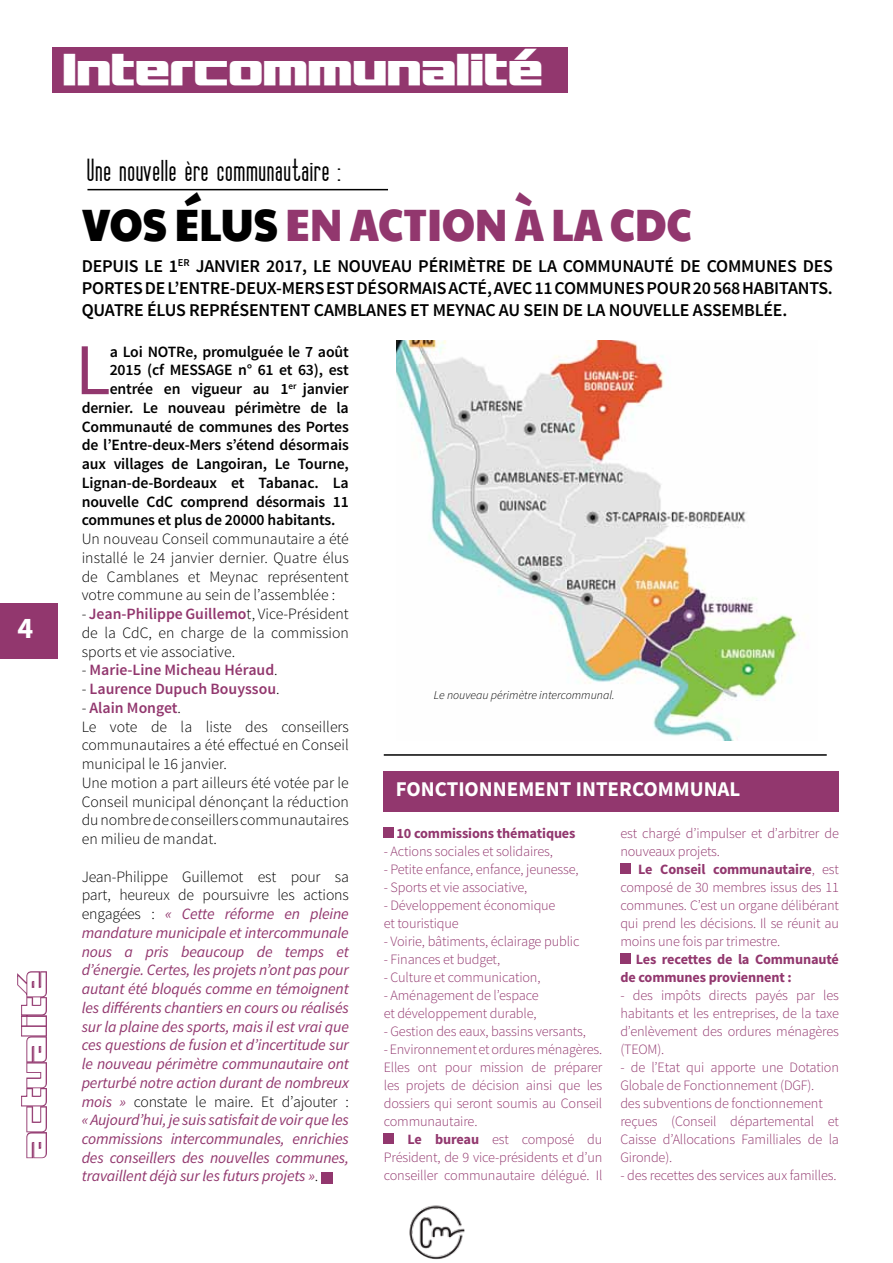
<style>
.page{position:relative;width:893px;height:1263px;background:#fff}
.page>*{position:absolute;margin:0;border:0;box-sizing:border-box;transform-origin:0 0}
.t1{font:72.9px "Source Sans Pro";color:#92376e}
.t2{font:45.3px "Paytone One";letter-spacing:-.01em;color:#92376e;scale:.93 1}
.t3{font:700 42px "Interceptor";letter-spacing:.04em;color:#fff}
.t4{font:700 31.5px "Interceptor";letter-spacing:.03em;color:#fff}
.t5{font:700 30px "Source Sans Pro";color:#fff}
.t6{font:700 27px "Vertigo FLF";color:#000}
.t7{font:700 21px "Source Sans Pro";color:#fff}
.t8{font:600 18px/21.6px "Source Sans Pro";letter-spacing:-.01em;color:#000;text-align:justify}
.t9{font:italic 15.75px/18.8px "Source Sans Pro";letter-spacing:-.01em;color:#92376e;text-align:justify}
.t10{font:300 15.75px/18.8px "Source Sans Pro";color:#000;text-align:justify}
.t11{font:600 15.75px "Source Sans Pro";letter-spacing:-.01em;color:#000}
.t12{font:600 15.75px "Source Sans Pro";color:#92376e}
.t13{font:300 14.25px/18px "Source Sans Pro";letter-spacing:-.01em;color:#92376e}
.t14{font:700 14.25px/18px "Source Sans Pro";color:#92376e}
.t15{font:italic 300 12px "Source Sans Pro";color:#000}
.s1{color:#000}
.s2{font-weight:600;color:#92376e}
.s3{font-weight:300;color:#000}
.s4{font-weight:300;font-style:normal;color:#000}
.s5{font-weight:700}
</style>
<div class="page">
<div style="left:0;top:604px;width:58px;height:55px;background:#92376e"></div>
<div style="left:52px;top:47px;width:516px;height:46px;background:#92376e"></div>
<div style="left:384px;top:828px;width:10px;height:10px;background:#92376e"></div>
<div style="left:384px;top:1134px;width:10px;height:10px;background:#92376e"></div>
<div style="left:620px;top:864px;width:10px;height:10px;background:#92376e"></div>
<div style="left:620px;top:954px;width:10px;height:10px;background:#92376e"></div>
<hr style="left:384px;top:754px;width:443px;height:2px;background:#000">
<div style="left:321px;top:1172px;width:11px;height:12px;background:#92376e"></div>
<svg style="left:21px;top:1036px;width:26px;height:123px"></svg>
<div style="left:21px;top:1026px;width:26px;height:10px;border:2px solid #92376e"></div>
<svg style="left:17px;top:971px;width:30px;height:56px"></svg>
<hr style="left:87px;top:189px;width:301px;height:1px;background:#000">
<img style="left:409px;top:1203px;width:55px;height:56px;border-radius:28px">
<div style="left:384px;top:771px;width:455px;height:40px;background:#92376e"></div>
<img style="left:396px;top:341px;width:408px;height:400px">
<h3 class="t3" style="left:65px;top:41px;width:480px">Intercommunalité</h3>
<h3 class="t5" style="left:18px;top:609px;width:17px">4</h3>
<h3 class="t4" style="left:13px;top:1157px;width:187px;rotate:-90deg">actualité</h3>
<h3 class="t6" style="left:86px;top:153px;width:256px">Une nouvelle ère communautaire :</h3>
<h2 class="t2" style="left:82px;top:189px;width:597px"><span class="s1">VOS ÉLUS</span> EN ACTION À LA CDC</h2>
<p class="t8" style="left:82px;top:256px;width:753px">depuis le 1<sup>er</sup> janvier 2017, le nouveau périm ètre de la comm unauté de comm unes des portes de l’entre-deux-me rs est désormais acté, avec 11 comm unes pour 20 568 habitants.<br>Quatre élus représentent cam blanes et meynac au sein de la nouvelle</p>
<p class="t8" style="left:693px;top:299px;width:96px">assem blée.</p>
<h1 class="t1" style="left:75px;top:325px;width:37px">L</h1>
<p class="t11" style="left:110px;top:341px;width:49px">a Loi NOTR</p>
<p class="t11" style="left:185px;top:341px;width:165px">e, promulguée le 7 août</p>
<p class="t11" style="left:110px;top:360px;width:241px">2015 (cf MESSAGE n° 61 et 63), est</p>
<p class="t11" style="left:110px;top:379px;width:241px">entrée en vigueur au 1<sup>er</sup> janvier</p>
<p class="t11" style="left:82px;top:398px;width:269px">dernier. Le nouveau périmètre de la</p>
<p class="t11" style="left:82px;top:416px;width:269px">Communauté de communes des Portes</p>
<p class="t11" style="left:82px;top:435px;width:269px">de l’Entre-deux-Mers s’étend désormais</p>
<p class="t11" style="left:82px;top:454px;width:269px">aux villages de Langoiran, Le Tourne,</p>
<p class="t11" style="left:82px;top:473px;width:269px">Lignan-de-Bordeaux et Tabanac. La</p>
<p class="t11" style="left:82px;top:491px;width:269px">nouvelle CdC comprend désormais 11</p>
<p class="t11" style="left:82px;top:510px;width:255px">communes et plus de 20000 habitants.</p>
<p class="t10" style="left:82px;top:530px;width:269px">Un nouveau Conseil communautaire a été installé le 24 janvier dernier. Quatre élus de Camblanes et Meynac représentent votre commune au sein de l’assemblée :</p>
<p class="t10" style="left:82px;top:605px;width:269px">- <span class="s2">Jean-Philippe Guillemo</span>t, Vice-Président de la CdC, en charge de la commission sports et vie associative.</p>
<p class="t12" style="left:82px;top:660px;width:197px"><span class="s3">-</span> Marie-Line Micheau Héraud<span class="s3">.</span></p>
<p class="t12" style="left:82px;top:679px;width:199px"><span class="s3">-</span> Laurence Dupuch Bouyssou<span class="s3">.</span></p>
<p class="t10" style="left:82px;top:698px;width:269px;text-align:left">- <span class="s2">Alain Monget</span>.<br>Le vote de la liste des conseillers communautaires a été effectué en Conseil municipal le 16 janvier.<br>Une motion a part ailleurs été votée par le<br>Conseil municipal dénonçant la réduction du nombre de conseillers communautaires en milieu de mandat.</p>
<p class="t9" style="left:82px;top:867px;width:269px"><span class="s4">Jean-Philippe Guillemot est pour sa part, heureux de poursuivre les actions engagées :</span> « Cette réforme en pleine mandature municipale et intercommunale nous a pris beaucoup de temps et d’énergie. Certes, les projets n’ont pas pour autant été bloqués comme en témoignent les différents chantiers en cours ou réalisés sur la plaine des sports, mais il est vrai que ces questions de fusion et d’incertitude sur le nouveau périmètre communautaire ont perturbé notre action durant de nombreux mois » <span class="s4">constate le maire. Et d’ajouter : </span>« Aujourd’hui, je suis satisfait de voir que les commissions intercommunales, enrichies des conseillers des nouvelles communes, travaillent déjà sur les futurs projets »<span class="s4">.</span></p>
<p class="t15" style="left:434px;top:687px;width:182px">Le nouveau périmètre intercommunal.</p>
<h3 class="t7" style="left:396px;top:775px;width:341px">fonctionnement intercommunal</h3>
<p class="t14" style="left:396px;top:824px;width:180px">10 commissions thématiques</p>
<p class="t13" style="left:384px;top:842px;width:171px">- Actions sociales et solidaires,</p>
<p class="t13" style="left:384px;top:860px;width:196px">- Petite enfance, enfance, jeunesse,</p>
<p class="t13" style="left:384px;top:878px;width:145px">- Sports et vie associative,</p>
<p class="t13" style="left:384px;top:896px;width:173px">- Développement économique et touristique</p>
<p class="t13" style="left:384px;top:932px;width:197px">- Voirie, bâtiments, éclairage public</p>
<p class="t13" style="left:384px;top:950px;width:118px">- Finances et budget,</p>
<p class="t13" style="left:384px;top:968px;width:158px">- Culture et communication,</p>
<p class="t13" style="left:384px;top:986px;width:156px">- Aménagement de l’espace et développement durable,</p>
<p class="t13" style="left:384px;top:1022px;width:204px">- Gestion des eaux, bassins versants,</p>
<p class="t13" style="left:384px;top:1040px;width:220px;text-align:justify">- Environnement et ordures ménagères.<br>Elles ont pour mission de préparer les projets de décision ainsi que les dossiers qui seront soumis au Conseil communautaire.</p>
<p class="t13" style="left:384px;top:1130px;width:220px;text-align:justify;text-indent:24px"><span class="s5">Le bureau</span> est composé du Président, de 9 vice-présidents et d’un conseiller communautaire délégué. Il</p>
<p class="t13" style="left:620px;top:824px;width:220px">est chargé d’impulser et d’arbitrer de nouveaux projets.</p>
<p class="t13" style="left:620px;top:860px;width:220px;text-align:justify;text-indent:18px"><span class="s5">Le Conseil communautaire</span>, est composé de 30 membres issus des 11 communes. C’est un organe délibérant qui prend les décisions. Il se réunit au moins une fois par trimestre.</p>
<p class="t14" style="left:620px;top:950px;width:220px;text-indent:16px">Les recettes de la Communauté de communes proviennent :</p>
<p class="t13" style="left:620px;top:986px;width:220px;text-align:justify">- des impôts directs payés par les habitants et les entreprises, de la taxe d’enlèvement des ordures ménagères (TEOM).</p>
<p class="t13" style="left:620px;top:1058px;width:220px">- de l’Etat qui apporte une Dotation<br>Globale de Fonctionnement (DGF).<br>des subventions de fonctionnement reçues (Conseil départemental et<br>Caisse d’Allocations Familliales de la<br>Gironde).</p>
<p class="t13" style="left:620px;top:1166px;width:218px">- des recettes des services aux familles.</p>
</div>
